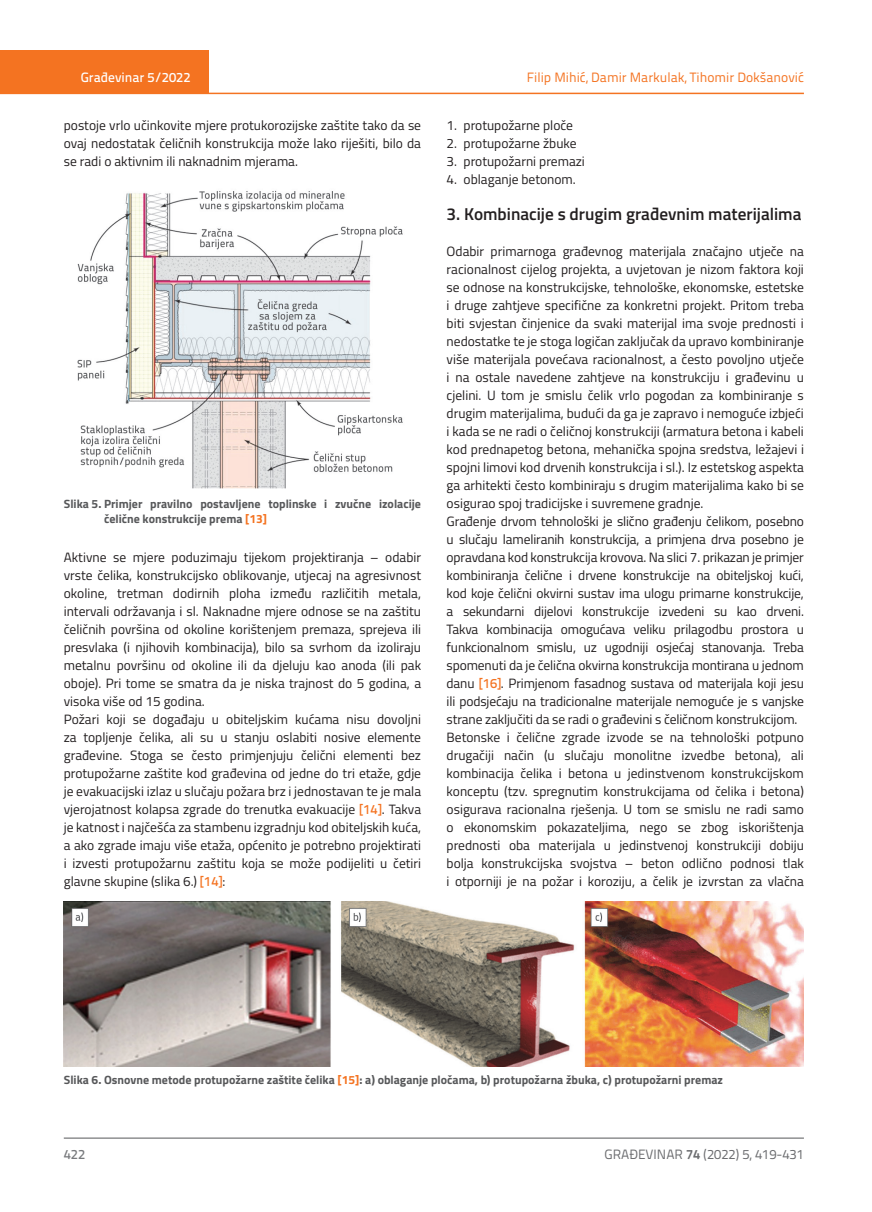
<style>
.page{position:relative;width:872px;height:1212px;background:#fff}
.page>*{position:absolute;margin:0;border:0;box-sizing:border-box;transform-origin:0 0}
.t1{font:600 17.25px "Titillium";color:#231f20}
.t2{font:13.5px/18px "Titillium";color:#231f20}
.t3{font:13.5px "Titillium Text 22 L";color:#f47321}
.t4{font:13.5px "Titillium Text 22 L";color:#6c6d70}
.t5{font:500 13.5px "Titillium Text 22 L";color:#fff}
.t6{font:500 13.5px "Titillium Text 22 L";color:#787a7d}
.t7{font:700 12px/15px "Titillium";color:#57585a}
.s1{color:#f47321}
.s2{font-family:"Titillium Text 22 L";font-weight:500;color:#f47321}
.s3{font-weight:700}
</style>
<div class="page">
<div style="left:0;top:50px;width:208px;height:44px;background:#f47321"></div>
<hr style="left:0;top:93px;width:804px;height:1px;background:#f47321">
<hr style="left:64px;top:1138px;width:740px;height:1px;background:#57585a">
<img style="left:64px;top:901px;width:740px;height:165px">
<img style="left:77px;top:190px;width:326px;height:299px">
<p class="t5" style="left:81px;top:67px;width:111px">Građevinar 5/2022</p>
<p class="t2" style="left:64px;top:115px;width:359px;text-align:justify">postoje vrlo učinkovite mjere protukorozijske zaštite tako da se ovaj nedostatak čeličnih konstrukcija može lako riješiti, bilo da se radi o aktivnim ili naknadnim mjerama.</p>
<p class="t7" style="left:104px;top:496px;width:318px;text-indent:-40px">Slika 5. Primjer pravilno postavljene toplinske i zvučne izolacije čelične konstrukcije prema <span class="s1">[13]</span></p>
<p class="t2" style="left:64px;top:547px;width:359px">Aktivne se mjere poduzimaju tijekom projektiranja – odabir vrste čelika, konstrukcijsko oblikovanje, utjecaj na agresivnost okoline, tretman dodirnih ploha između različitih metala, intervali održavanja i sl. Naknadne mjere odnose se na zaštitu čeličnih površina od okoline korištenjem premaza, sprejeva ili presvlaka (i njihovih kombinacija), bilo sa svrhom da izoliraju metalnu površinu od okoline ili da djeluju kao anoda (ili pak oboje). Pri tome se smatra da je niska trajnost do 5 godina, a visoka više od 15 godina.<br>Požari koji se događaju u obiteljskim kućama nisu dovoljni za topljenje čelika, ali su u stanju oslabiti nosive elemente građevine. Stoga se često primjenjuju čelični elementi bez protupožarne zaštite kod građevina od jedne do tri etaže, gdje je evakuacijski izlaz u slučaju požara brz i jednostavan te je mala vjerojatnost kolapsa zgrade do trenutka evakuacije <span class="s2">[14]</span>. Takva je katnost i najčešća za stambenu izgradnju kod obiteljskih kuća, a ako zgrade imaju više etaža, općenito je potrebno projektirati i izvesti protupožarnu zaštitu koja se može podijeliti u četiri glavne skupine (slika 6.) <span class="s2">[14]</span>:</p>
<p class="t3" style="left:527px;top:68px;width:279px">Filip Mihić, Damir Markulak, Tihomir Dokšanović</p>
<p class="t2" style="left:446px;top:115px;width:128px">1. protupožarne ploče</p>
<p class="t2" style="left:446px;top:133px;width:131px">2. protupožarne žbuke</p>
<p class="t2" style="left:446px;top:151px;width:140px">3. protupožarni premazi</p>
<p class="t2" style="left:446px;top:169px;width:131px">4. oblaganje betonom.</p>
<p class="t1" style="left:446px;top:201px;width:356px">3. Kombinacije s drugim građevnim materijalima</p>
<p class="t2" style="left:446px;top:241px;width:359px">Odabir primarnoga građevnog materijala značajno utječe na racionalnost cijelog projekta, a uvjetovan je nizom faktora koji se odnose na konstrukcijske, tehnološke, ekonomske, estetske i druge zahtjeve specifične za konkretni projekt. Pritom treba biti svjestan činjenice da svaki materijal ima svoje prednosti i nedostatke te je stoga logičan zaključak da upravo kombiniranje više materijala povećava racionalnost, a često povoljno utječe i na ostale navedene zahtjeve na konstrukciju i građevinu u cjelini. U tom je smislu čelik vrlo pogodan za kombiniranje s drugim materijalima, budući da ga je zapravo i nemoguće izbjeći i kada se ne radi o čeličnoj konstrukciji (armatura betona i kabeli kod prednapetog betona, mehanička spojna sredstva, ležajevi i spojni limovi kod drvenih konstrukcija i sl.). Iz estetskog aspekta ga arhitekti često kombiniraju s drugim materijalima kako bi se osigurao spoj tradicijske i suvremene gradnje.<br>Građenje drvom tehnološki je slično građenju čelikom, posebno u slučaju lameliranih konstrukcija, a primjena drva posebno je opravdana kod konstrukcija krovova. Na slici 7. prikazan je primjer kombiniranja čelične i drvene konstrukcije na obiteljskoj kući, kod koje čelični okvirni sustav ima ulogu primarne konstrukcije, a sekundarni dijelovi konstrukcije izvedeni su kao drveni.<br>Takva kombinacija omogućava veliku prilagodbu prostora u funkcionalnom smislu, uz ugodniji osjećaj stanovanja. Treba spomenuti da je čelična okvirna konstrukcija montirana u jednom danu <span class="s2">[16]</span>. Primjenom fasadnog sustava od materijala koji jesu ili podsjećaju na tradicionalne materijale nemoguće je s vanjske strane zaključiti da se radi o građevini s čeličnom konstrukcijom.<br>Betonske i čelične zgrade izvode se na tehnološki potpuno drugačiji način (u slučaju monolitne izvedbe betona), ali kombinacija čelika i betona u jedinstvenom konstrukcijskom konceptu (tzv. spregnutim konstrukcijama od čelika i betona) osigurava racionalna rješenja. U tom se smislu ne radi samo o ekonomskim pokazateljima, nego se zbog iskorištenja prednosti oba materijala u jedinstvenoj konstrukciji dobiju bolja konstrukcijska svojstva – beton odlično podnosi tlak i otporniji je na požar i koroziju, a čelik je izvrstan za vlačna</p>
<p class="t7" style="left:64px;top:1072px;width:660px">Slika 6. Osnovne metode protupožarne zaštite čelika <span class="s1">[15]</span>: a) oblaganje pločama, b) protupožarna žbuka, c) protupožarni premaz</p>
<p class="t6" style="left:64px;top:1144px;width:23px">422</p>
<p class="t4" style="left:604px;top:1144px;width:201px">GRAĐEVINAR <span class="s3">74</span> (2022) 5, 419-431</p>
</div>
